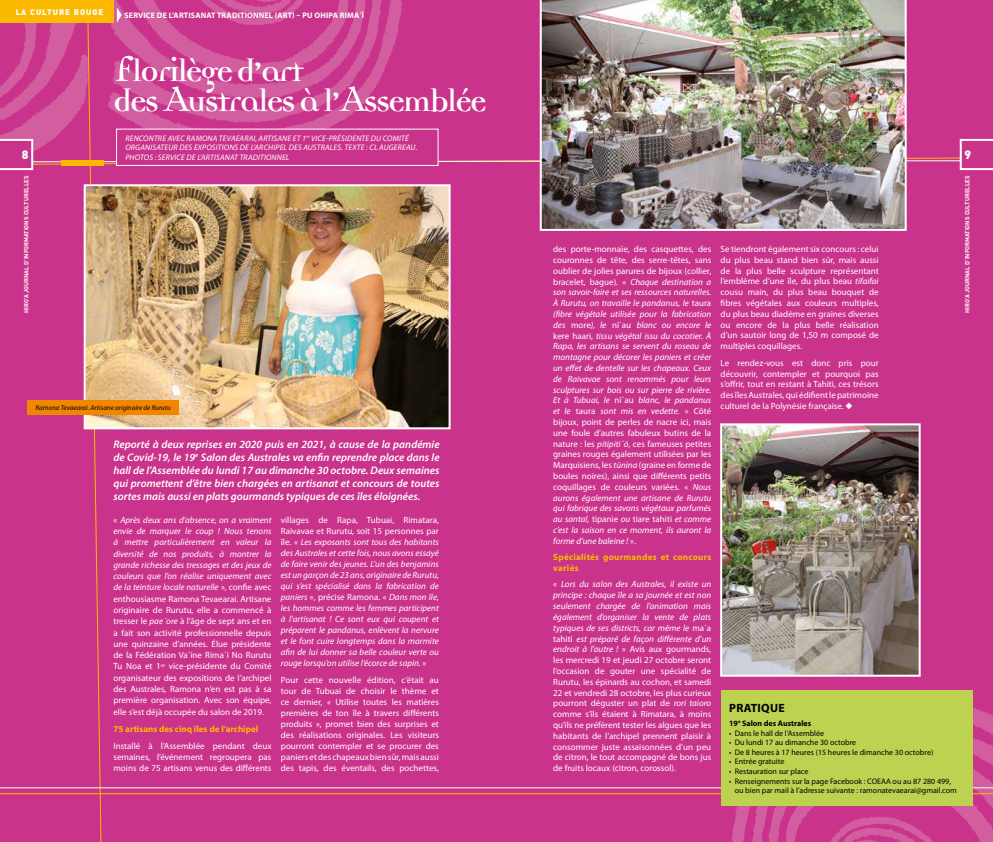
<style>
.page{position:relative;width:993px;height:842px;background:#fff}
.page>*{position:absolute;margin:0;border:0;box-sizing:border-box;transform-origin:0 0}
.t1{font:700 34px/30px "Democratica";letter-spacing:-.05em;color:#fff}
.t2{font:700 12px "Myriad Pro";letter-spacing:.02em;color:#000}
.t3{font:900 12px "DIN";color:#fff}
.t4{font:italic 600 11px/13.2px "Myriad Pro";color:#fff;text-align:justify}
.t5{font:9px/10.8px "Myriad Pro";color:#fff;text-align:justify}
.t6{font:italic 9px/10.8px "Myriad Pro";color:#fff;text-align:justify}
.t7{font:700 9px/10.8px "Myriad Pro";letter-spacing:.025em;color:#fbba00}
.t8{font:700 9px "Myriad Pro";color:#fbba00}
.t9{font:8px/9.6px "Myriad Pro";color:#000}
.t10{font:italic 8px/9.6px "Myriad Pro";letter-spacing:.02em;color:#fff}
.t11{font:700 8px "Myriad Pro";letter-spacing:.02em;color:#fff}
.t12{font:700 8px "Myriad Pro";color:#000}
.t13{font:900 8px "DIN";letter-spacing:.12em;color:#fff}
.t14{font:italic 7px "Myriad Pro";letter-spacing:-.005em;color:#000}
.t15{font:700 6px "DIN";color:#fff}
.s1{font-weight:400;font-size:57px}
.s2{font-style:italic}
.s3{font-style:normal}
</style>
<div class="page">
<div style="left:0;top:0;width:992px;height:842px;background:#ca338b"></div>
<div style="left:116px;top:129px;width:322px;height:36px;background:#ca338b"></div>
<div style="left:116px;top:129px;width:322px;height:37px;border:1px solid #fff"></div>
<img style="left:87px;top:187px;width:360px;height:239px">
<div style="left:84px;top:184px;width:366px;height:245px;border:2px solid #fff"></div>
<img style="left:539px;top:0;width:367px;height:231px">
<img style="left:723px;top:426px;width:194px;height:248px">
<div style="left:720px;top:423px;width:200px;height:254px;border:2px solid #fff"></div>
<div style="left:720px;top:690px;width:252px;height:115px;background:#bed251"></div>
<div style="left:27px;top:401px;width:152px;height:14px;background:#f18700"></div>
<p class="t13" style="left:16px;top:6px;width:89px">LA CULTURE BOUGE</p>
<h2 class="t3" style="left:22px;top:147px;width:8px">8</h2>
<p class="t15" style="left:22px;top:313px;width:139px;rotate:-90deg">HIRO’A JOURNAL D’INFORMATIONS CULTURELLES</p>
<p class="t11" style="left:124px;top:10px;width:60px">Service de l’Artisa</p>
<p class="t11" style="left:201px;top:10px;width:22px">nat traditio</p>
<p class="t11" style="left:253px;top:10px;width:78px">nnel (ART) – Pu Ohipa</p>
<p class="t11" style="left:340px;top:10px;width:6px">rima</p>
<p class="t11" style="left:359px;top:10px;width:6px">΄ī</p>
<h1 class="t1" style="left:113px;top:59px;width:374px"><span class="s1">f</span>lorilège d’art<br>des <span class="s1">A</span>ustrales à l’<span class="s1">A</span>ssemblée</h1>
<p class="t10" style="left:125px;top:133px;width:293px">Rencontre avec Ramona Tevaearai, artisane et 1<sup>re</sup> vice-présidente du Comité organisateur des expositions de l’archipel des Austral es. Texte : Cl Augereau.<br>Photos : Service de l’artisanat traditionnel</p>
<p class="t14" style="left:35px;top:404px;width:137px">Ramona Tevaearai. Artisane originaire de Rurutu</p>
<p class="t4" style="left:113px;top:437px;width:327px">Reporté à deux reprises en 2020 puis en 2021, à cause de la pandémie de Covid-19, le 19<sup>e</sup> Salon des Australes va enfin reprendre place dans le hall de l’Assemblée du lundi 17 au dimanche 30 octobre. Deux semaines qui promettent d’être bien chargées en artisanat et concours de toutes sortes mais aussi en plats gourmands typiques de ces îles éloignées.</p>
<p class="t5" style="left:113px;top:514px;width:159px;line-height:11.3px">« <span class="s2">Après deux ans d’absence, on a vraiment envie de marquer le coup ! Nous tenons à mettre particulièrement en valeur la diversité de nos produits, à montrer la grande richesse des tressages et des jeux de couleurs que l’on réalise uniquement avec de la teinture locale naturelle</span> », confie avec enthousiasme Ramona Tevaearai. Artisane originaire de Rurutu, elle a commencé à tresser le <span class="s2">pae΄ore</span> à l’âge de sept ans et en a fait son activité professionnelle depuis une quinzaine d’années. Élue présidente de la Fédération Va΄ine Rima΄i No Rurutu Tu Noa et 1<sup>re</sup> vice-présidente du Comité organisateur des expositions de l’archipel des Australes, Ramona n’en est pas à sa première organisation. Avec son équipe, elle s’est déjà occupée du salon de 2019.</p>
<p class="t8" style="left:113px;top:723px;width:146px">75 artisans des cinq îles de l’archipel</p>
<p class="t5" style="left:113px;top:740px;width:159px;line-height:11.3px">Installé à l’Assemblée pendant deux semaines, l’événement regroupera pas moins de 75 artisans venus des différents</p>
<p class="t6" style="left:281px;top:514px;width:159px"><span class="s3">villages de Rapa, Tubuai, Rimatara, Raivavae et Rurutu, soit 15 personnes par île. «</span> Les exposants sont tous des habitants des Australes et cette fois, nous avons essayé de faire venir des jeunes. L’un des benjamins est un garçon de 23 ans, originaire de Rurutu, qui s’est spécialisé dans la fabrication de paniers <span class="s3">», précise Ramona. «</span> Dans mon île, les hommes comme les femmes participent à l’artisanat ! Ce sont eux qui coupent et préparent le pandanus, enlèvent la nervure et le font cuire longtemps dans la marmite afin de lui donner sa belle couleur verte ou rouge lorsqu’on utilise l’écorce de sapin. <span class="s3">»</span></p>
<p class="t5" style="left:281px;top:674px;width:159px">Pour cette nouvelle édition, c’était au tour de Tubuai de choisir le thème et ce dernier, « Utilise toutes les matières premières de ton île à travers différents produits », promet bien des surprises et des réalisations originales. Les visiteurs pourront contempler et se procurer des paniers et des chapeaux bien sûr, mais aussi des tapis, des éventails, des pochettes,</p>
<p class="t6" style="left:553px;top:244px;width:160px"><span class="s3">des porte-monnaie, des casquettes, des couronnes de tête, des serre-têtes, sans oublier de jolies parures de bijoux (collier, bracelet, bague). «</span> Chaque destination a son savoir-faire et ses ressources naturelles.<br>À Rurutu, on travaille le pandanus, le <span class="s3">taura </span>(fibre végétale utilisée pour la fabrication des <span class="s3">more</span>), le <span class="s3">nī΄au</span> blanc ou encore le <span class="s3">kere haari</span>, tissu végétal issu du cocotier. À Rapa, les artisans se servent du roseau de montagne pour décorer les paniers et créer un effet de dentelle sur les chapeaux. Ceux de Raivavae sont renommés pour leurs sculptures sur bois ou sur pierre de rivière.<br>Et à Tubuai, le <span class="s3">nī΄au</span> blanc, le pandanus et le <span class="s3">taura</span> sont mis en vedette. <span class="s3">» Côté bijoux, point de perles de nacre ici, mais une foule d’autres fabuleux butins de la nature : les</span> pitipiti΄ō<span class="s3">, ces fameuses petites graines rouges également utilisées par les Marquisiens, les</span> tūnina <span class="s3">(graine en forme de boules noires), ainsi que différents petits coquillages de couleurs variées. «</span> Nous aurons également une artisane de Rurutu qui fabrique des savons végétaux parfumés au santal, <span class="s3">tipanie</span> ou <span class="s3">tiare tahiti</span> et comme c’est la saison en ce moment, ils auront la forme d’une baleine ! <span class="s3">».</span></p>
<p class="t7" style="left:553px;top:551px;width:159px">Spécialités gourmandes et concours variés</p>
<p class="t5" style="left:553px;top:579px;width:159px">« <span class="s2">Lors du salon des Australes, il existe un principe : chaque île a sa journée et est non seulement chargée de l’animation mais également d’organiser la vente de plats typiques de ses districts, car même le</span> ma΄a tahiti <span class="s2">est préparé de façon différente d’un endroit à l’autre !</span> » Avis aux gourmands, les mercredi 19 et jeudi 27 octobre seront l’occasion de gouter une spécialité de Rurutu, les épinards au cochon, et samedi 22 et vendredi 28 octobre, les plus curieux pourront déguster un plat de <span class="s2">rori taioro </span>comme s’ils étaient à Rimatara, à moins qu’ils ne préfèrent tester les algues que les habitants de l’archipel prennent plaisir à consommer juste assaisonnées d’un peu de citron, le tout accompagné de bons jus de fruits locaux (citron, corossol).</p>
<p class="t5" style="left:720px;top:243px;width:159px">Se tiendront également six concours : celui du plus beau stand bien sûr, mais aussi de la plus belle sculpture représentant l’emblème d’une île, du plus beau <span class="s2">tīfaifai </span>cousu main, du plus beau bouquet de fibres végétales aux couleurs multiples, du plus beau diadème en graines diverses ou encore de la plus belle réalisation d’un sautoir long de 1,50 m composé de multiples coquillages.</p>
<p class="t5" style="left:720px;top:357px;width:159px">Le rendez-vous est donc pris pour découvrir, contempler et pourquoi pas s’offrir, tout en restant à Tahiti, ces trésors des îles Australes, qui édifient le patrimoine culturel de la Polynésie française. ◆</p>
<h2 class="t3" style="left:964px;top:147px;width:8px">9</h2>
<p class="t15" style="left:963px;top:313px;width:139px;rotate:-90deg">HIRO’A JOURNAL D’INFORMATIONS CULTURELLES</p>
<h2 class="t2" style="left:729px;top:700px;width:49px">PRATIQUE</h2>
<p class="t12" style="left:729px;top:718px;width:84px">19<sup>e</sup> Salon des Australes</p>
<p class="t9" style="left:729px;top:728px;width:96px">• Dans le hall de l’Assemblée</p>
<p class="t9" style="left:729px;top:737px;width:128px">• Du lundi 17 au dimanche 30 octobre</p>
<p class="t9" style="left:729px;top:747px;width:205px">• De 8 heures à 17 heures (15 heures le dimanche 30 octobre)</p>
<p class="t9" style="left:729px;top:757px;width:57px">• Entrée gratuite</p>
<p class="t9" style="left:729px;top:766px;width:81px">• Restauration sur place</p>
<p class="t9" style="left:734px;top:776px;width:223px;text-indent:-6px">• Renseignements sur la page Facebook : COEAA ou au 87 280 499, ou bien par mail à l’adresse suivante : ramonatevaearai@gmail.com</p>
</div>
